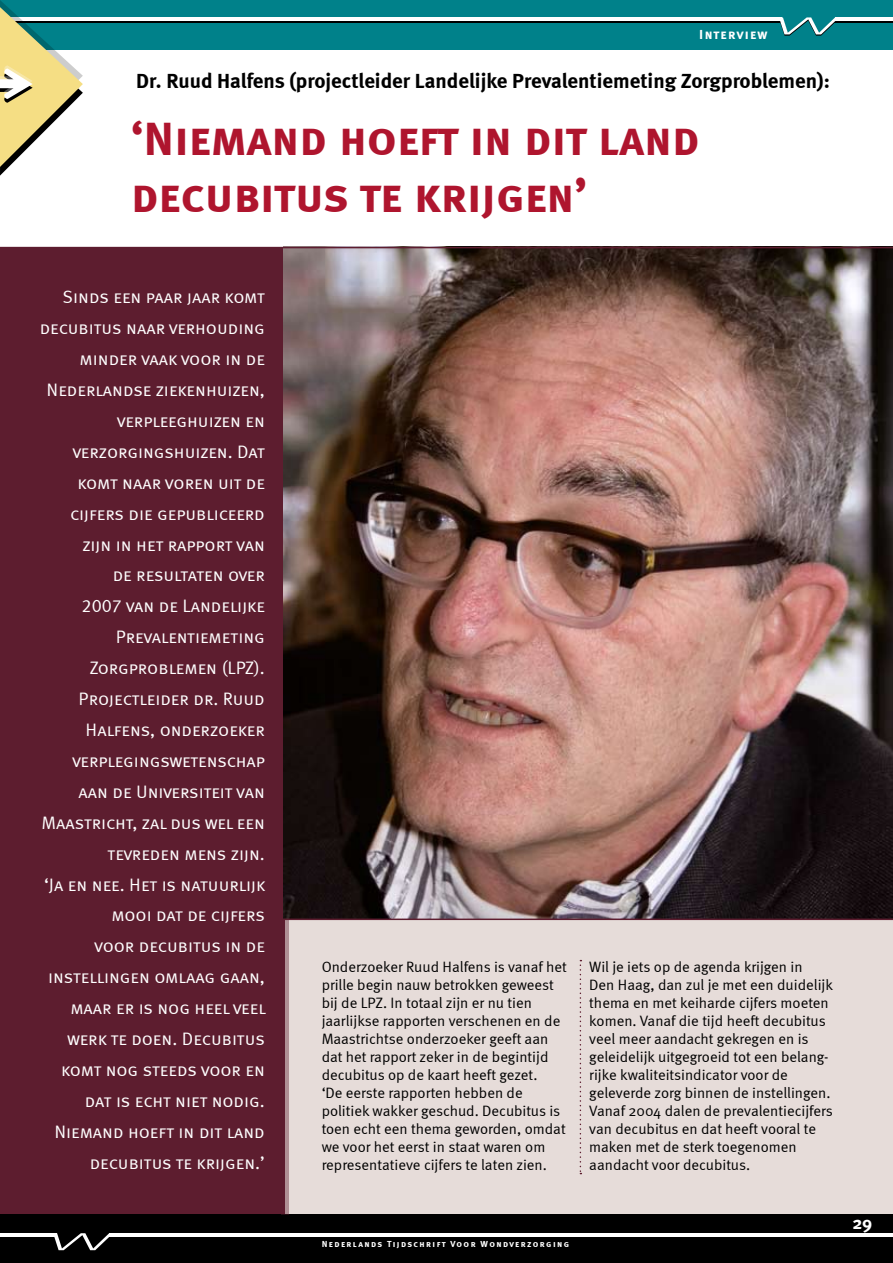
<style>
.page{position:relative;width:893px;height:1263px;background:#fff}
.page>*{position:absolute;margin:0;border:0;box-sizing:border-box;transform-origin:0 0}
.t1{font:48px/57.6px "Meta Bold Caps";color:#af152e}
.t2{font:700 21px "Meta";color:#000}
.t3{font:18px/30.9px "Meta Normal LF Caps";color:#fff;text-align:right}
.t4{font:18px "Meta Bold Caps";color:#fff}
.t5{font:15px/18px "Meta Normal";color:#000}
.t6{font:13.5px "Meta Bold Caps";letter-spacing:.095em;color:#fff}
.t7{font:9px "Meta Bold Caps";letter-spacing:.155em;color:#fff}
</style>
<div class="page">
<div style="left:0;top:1214px;width:893px;height:49px;background:#000"></div>
<svg style="left:54px;top:1233px;width:55px;height:17px"></svg>
<hr style="left:0;top:1233px;width:57px;height:4px;background:#fff">
<hr style="left:109px;top:1233px;width:784px;height:4px;background:#fff">
<div style="left:0;top:0;width:893px;height:50px;background:#00818a"></div>
<hr style="left:835px;top:19px;width:58px;height:3px;background:#000">
<hr style="left:0;top:19px;width:782px;height:3px;background:#000">
<svg style="left:779px;top:17px;width:60px;height:19px"></svg>
<hr style="left:835px;top:17px;width:58px;height:4px;background:#fff">
<hr style="left:0;top:17px;width:782px;height:4px;background:#fff">
<div style="left:0;top:247px;width:893px;height:967px;background:#e6dcd9"></div>
<div style="left:0;top:247px;width:284px;height:967px;background:#5d1d2f"></div>
<svg style="left:0;top:0;width:83px;height:176px"></svg>
<svg style="left:284px;top:920px;width:5px;height:294px"></svg>
<svg style="left:580px;top:960px;width:1px;height:214px"></svg>
<img style="left:283px;top:248px;width:610px;height:670px">
<hr style="left:0;top:247px;width:893px;height:1px;background:#5d1d2f">
<hr style="left:281px;top:918px;width:612px;height:2px;background:#5d1d2f">
<p class="t6" style="left:699px;top:27px;width:70px">Interview</p>
<h2 class="t2" style="left:136px;top:68px;width:695px">Dr. Ruud Halfens (projectleider Landelijke Prevalentiemeting Zorgproblemen):</h2>
<h1 class="t1" style="left:131px;top:108px;width:570px">‘Niemand hoeft in dit land decubitus te krijgen’</h1>
<p class="t3" style="left:40px;top:281px;width:227px">Sinds een paar jaar komt decubitus naar verhouding minder vaak voor in de<br>Nederlandse ziekenhuizen, verpleeghuizen en verzorgingshuizen. Dat komt naar voren uit de cijfers die gepubliceerd zijn in het rapport van<br>de resultaten over<br>2007 van de Landelijke<br>Prevalentiemeting<br>Zorgproblemen (LPZ).<br>Projectleider dr. Ruud<br>Halfens, onderzoeker verplegingswetenschap aan de Universiteit van<br>Maastricht, zal dus wel een tevreden mens zijn.<br>‘Ja en nee. Het is natuurlijk mooi dat de cijfers<br>voor decubitus in de instellingen omlaag gaan, maar er is nog heel veel werk te doen. Decubitus komt nog steeds voor en dat is echt niet nodig.<br>Niemand hoeft in dit land decubitus te krijgen.’</p>
<p class="t5" style="left:322px;top:958px;width:247px">Onderzoeker Ruud Halfens is vanaf het prille begin nauw betrokken geweest bij de LPZ. In totaal zijn er nu tien jaarlijkse rapporten verschenen en de Maastrichtse onderzoeker geeft aan dat het rapport zeker in de begintijd decubitus op de kaart heeft gezet.<br>‘De eerste rapporten hebben de politiek wakker geschud. Decubitus is toen echt een thema geworden, omdat we voor het eerst in staat waren om representatieve cijfers te laten zien.</p>
<p class="t7" style="left:322px;top:1239px;width:249px">Nederlands Tijdschrift Voor Wondverzorging</p>
<p class="t5" style="left:589px;top:958px;width:245px">Wil je iets op de agenda krijgen in<br>Den Haag, dan zul je met een duidelijk thema en met keiharde cijfers moeten komen. Vanaf die tijd heeft decubitus veel meer aandacht gekregen en is geleidelijk uitgegroeid tot een belang&shy;rijke kwaliteitsindicator voor de geleverde zorg binnen de instellingen.<br>Vanaf 2004 dalen de prevalentiecijfers van decubitus en dat heeft vooral te maken met de sterk toegenomen aandacht voor decubitus.</p>
<p class="t4" style="left:852px;top:1212px;width:21px">29</p>
</div>
